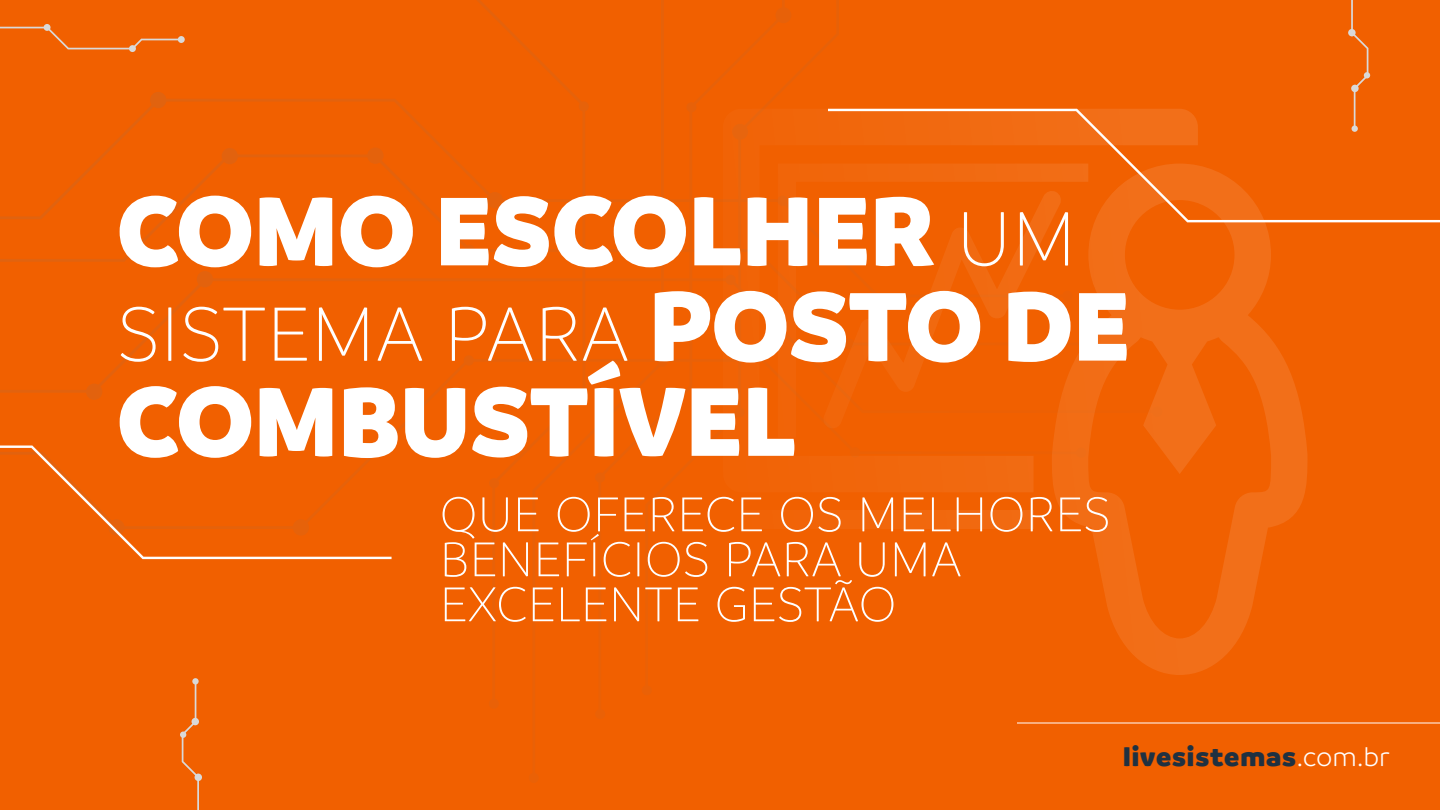
<style>
.page{position:relative;width:1440px;height:810px;background:#fff}
.page>*{position:absolute;margin:0;border:0;box-sizing:border-box;transform-origin:0 0}
.t1{font:900 105px "Branding";color:#fff}
.t2{font:300 82.5px "Branding";color:#fff}
.t3{font:300 52.5px/45px "Branding";color:#fff}
.t4{font:900 28.5px "Branding";letter-spacing:.03em;color:#1f3141}
.s1{font-weight:300;font-size:82.5px}
.s2{font-weight:900;font-size:105px}
.s3{font-weight:300;color:#fff}
</style>
<div class="page">
<div style="left:1px;top:0;width:1439px;height:810px;background:#f16000"></div>
<hr style="left:1017px;top:723px;width:423px;height:1px;background:#fff">
<svg style="left:0;top:99px;width:1067px;height:55px"></svg>
<svg style="left:0;top:154px;width:419px;height:124px"></svg>
<svg style="left:0;top:278px;width:419px;height:135px"></svg>
<div style="left:150px;top:92px;width:16px;height:16px;background:#e1630f;border-radius:50%"></div>
<div style="left:367px;top:148px;width:17px;height:16px;background:#e4620c;border-radius:50%"></div>
<div style="left:222px;top:148px;width:16px;height:16px;background:#e2620e;border-radius:50%"></div>
<div style="left:86px;top:384px;width:16px;height:16px;background:#e2620e;border-radius:50%"></div>
<div style="left:197px;top:271px;width:16px;height:16px;background:#e3620d;border-radius:50%"></div>
<svg style="left:785px;top:99px;width:54px;height:10px"></svg>
<svg style="left:419px;top:0;width:113px;height:410px"></svg>
<svg style="left:664px;top:99px;width:121px;height:55px"></svg>
<svg style="left:532px;top:0;width:132px;height:281px"></svg>
<div style="left:775px;top:7px;width:16px;height:16px;background:#e76109;border-radius:50%"></div>
<div style="left:579px;top:101px;width:10px;height:11px;background:#e6620a;border-radius:50%"></div>
<div style="left:657px;top:357px;width:10px;height:10px;background:#e86108;border-radius:50%"></div>
<div style="left:686px;top:102px;width:11px;height:10px;background:#e76109;border-radius:50%"></div>
<div style="left:489px;top:478px;width:10px;height:10px;background:#e76108;border-radius:50%"></div>
<div style="left:595px;top:709px;width:10px;height:10px;background:#ea6106;border-radius:50%"></div>
<div style="left:529px;top:773px;width:10px;height:10px;background:#ea6106;border-radius:50%"></div>
<div style="left:642px;top:685px;width:10px;height:10px;background:#ea6106;border-radius:50%"></div>
<div style="left:489px;top:699px;width:10px;height:10px;background:#e96107;border-radius:50%"></div>
<div style="left:595px;top:472px;width:10px;height:11px;background:#e86108;border-radius:50%"></div>
<svg style="left:0;top:27px;width:180px;height:22px"></svg>
<div style="left:129px;top:45px;width:7px;height:7px;background:#d9d9d9;border-radius:50%"></div>
<div style="left:44px;top:24px;width:7px;height:7px;background:#d9d9d9;border-radius:50%"></div>
<div style="left:178px;top:36px;width:7px;height:7px;background:#d9d9d9;border-radius:50%"></div>
<div style="left:1348px;top:29px;width:8px;height:7px;background:#d9d9d9;border-radius:50%"></div>
<svg style="left:1351px;top:0;width:19px;height:109px"></svg>
<div style="left:195px;top:774px;width:7px;height:7px;background:#d9d9d9;border-radius:50%"></div>
<svg style="left:180px;top:685px;width:19px;height:125px"></svg>
<svg style="left:192px;top:678px;width:7px;height:7px"></svg>
<svg style="left:723px;top:109px;width:310px;height:383px"></svg>
<svg style="left:1052px;top:222px;width:256px;height:453px"></svg>
<svg style="left:778px;top:164px;width:310px;height:274px"></svg>
<div style="left:741px;top:511px;width:293px;height:18px;background:#f1670c"></div>
<svg style="left:822px;top:190px;width:240px;height:238px"></svg>
<svg style="left:0;top:446px;width:392px;height:113px"></svg>
<svg style="left:828px;top:109px;width:612px;height:113px"></svg>
<h1 class="t1" style="left:117px;top:168px;width:961px">COMO ESCOLHER <span class="s1">UM</span></h1>
<h2 class="t2" style="left:117px;top:292px;width:1014px">SISTEMA PARA <span class="s2">POSTO DE</span></h2>
<h1 class="t1" style="left:117px;top:359px;width:680px">COMBUSTÍVEL</h1>
<p class="t3" style="left:440px;top:492px;width:673px">QUE OFERECE OS MELHORES<br>BENEFÍCIOS PARA UMA<br>EXCELENTE GESTÃO</p>
<p class="t4" style="left:1123px;top:740px;width:268px">livesistemas<span class="s3">.com.br</span></p>
</div>
